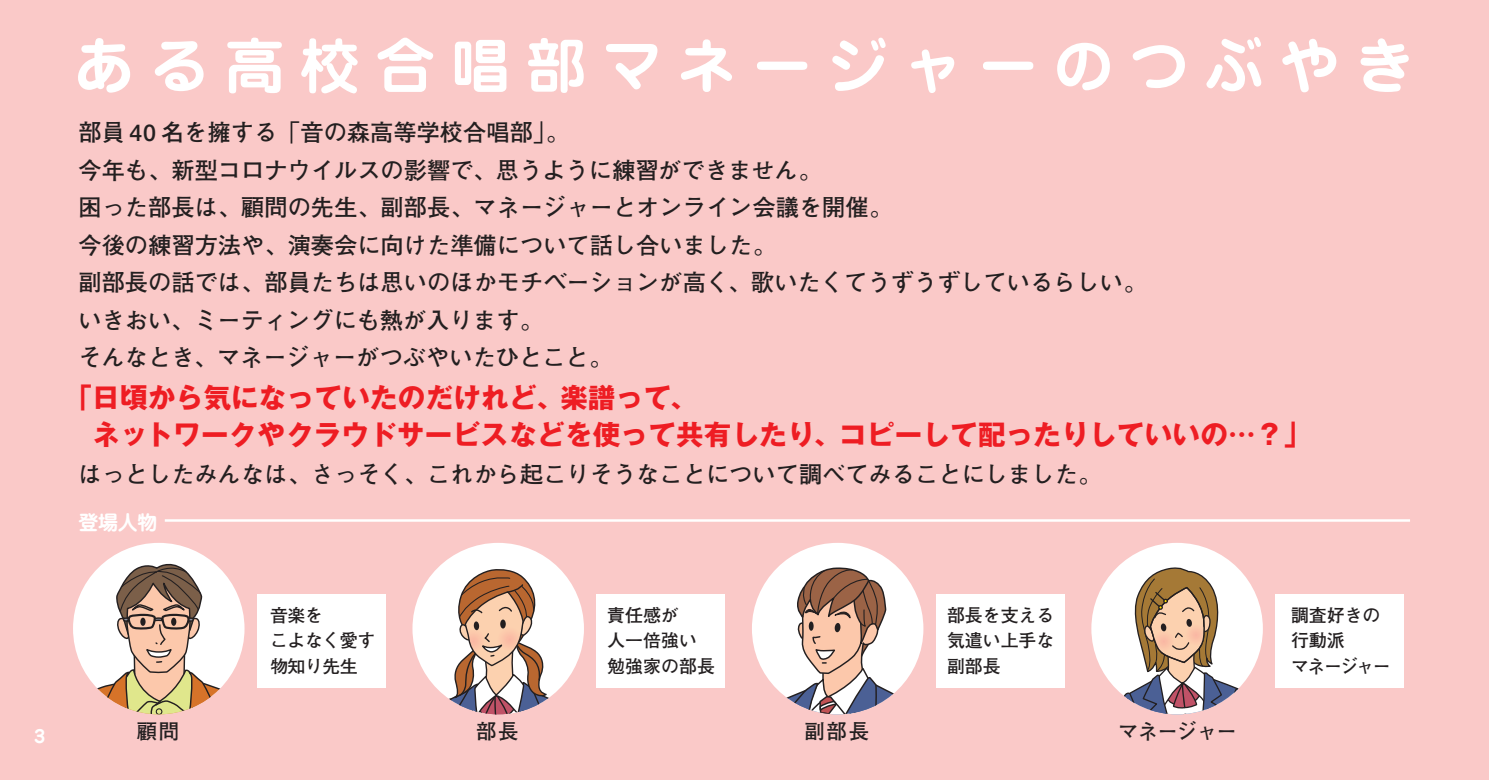
<style>
.page{position:relative;width:1489px;height:780px;background:#fff}
.page>*{position:absolute;margin:0;border:0;box-sizing:border-box;transform-origin:0 0}
.t1{font:700 60px "Jun 501 Pro";letter-spacing:.255em;color:#fff}
.t2{font:700 27.5px/37.5px "Gothic MB101 Pro";letter-spacing:.01em;color:#ee1d23}
.t3{font:700 23.25px/37.5px "Futo Go B101";color:#231f20}
.t4{font:700 20.5px "Futo Go B101";letter-spacing:-.04em;color:#231f20}
.t5{font:700 20px "Jun 501 Pro";color:#fff}
.t6{font:700 18px/25.5px "Futo Go B101";color:#231f20}
.t7{font:700 18px/25.5px "Futo Go B101";letter-spacing:-.025em;color:#231f20}
.t8{font:700 17.5px "Jun 501 Pro";color:#fff}
</style>
<div class="page">
<div style="left:0;top:0;width:1488px;height:780px;background:#fac9c8"></div>
<div style="left:257px;top:594px;width:128px;height:93px;background:#fff"></div>
<div style="left:596px;top:594px;width:129px;height:93px;background:#fff"></div>
<div style="left:935px;top:594px;width:129px;height:93px;background:#fff"></div>
<div style="left:1274px;top:594px;width:129px;height:93px;background:#fff"></div>
<div style="left:73px;top:543px;width:171px;height:171px;background:#fff;border-radius:50%"></div>
<svg style="left:73px;top:559px;width:171px;height:155px"></svg>
<div style="left:412px;top:543px;width:172px;height:171px;background:#fff;border-radius:50%"></div>
<svg style="left:412px;top:567px;width:172px;height:147px"></svg>
<div style="left:752px;top:543px;width:171px;height:171px;background:#fff;border-radius:50%"></div>
<svg style="left:752px;top:566px;width:171px;height:148px"></svg>
<div style="left:1091px;top:543px;width:171px;height:171px;background:#fff;border-radius:50%"></div>
<svg style="left:1117px;top:564px;width:130px;height:151px"></svg>
<hr style="left:165px;top:519px;width:1244px;height:2px;background:#fff">
<p class="t8" style="left:34px;top:722px;width:13px">3</p>
<h1 class="t1" style="left:74px;top:18px;width:1342px">ある高校合唱部マネージャーのつぶやき</h1>
<p class="t3" style="left:78px;top:114px;width:1069px">部員 40 名を擁する「音の森高等学校合唱部」。<br>今年も、新型コロナウイルスの影響で、思うように練習ができません。<br>困った部長は、顧問の先生、副部長、マネージャーとオンライン会議を開催。<br>今後の練習方法や、演奏会に向けた準備について話し合いました。<br>副部長の話では、部員たちは思いのほかモチベーションが高く、歌いたくてうずうずしているらしい。いきおい、ミーティングにも熱が入ります。<br>そんなとき、マネージャーがつぶやいたひとこと。</p>
<p class="t2" style="left:93px;top:375px;width:1219px;text-indent:-28px">「日頃から気になっていたのだけれど、楽譜って、<br>ネットワークやクラウドサービスなどを使って共有したり、コピーして配ったりしていいの…？」</p>
<p class="t3" style="left:78px;top:455px;width:1024px">はっとしたみんなは、さっそく、これから起こりそうなことについて調べてみることにしました。</p>
<p class="t5" style="left:78px;top:506px;width:81px">登場人物</p>
<p class="t7" style="left:270px;top:602px;width:107px">音楽を<br>こよなく愛す物知り先生</p>
<p class="t6" style="left:607px;top:602px;width:109px">責任感が<br>人一倍強い勉強家の部長</p>
<p class="t6" style="left:947px;top:602px;width:109px;text-align:justify">部長を支える気遣い上手な副部長</p>
<p class="t6" style="left:1290px;top:602px;width:101px">調査好きの行動派<br>マネージャー</p>
<p class="t4" style="left:137px;top:719px;width:44px">顧問</p>
<p class="t4" style="left:476px;top:719px;width:44px">部長</p>
<p class="t4" style="left:804px;top:719px;width:66px">副部長</p>
<p class="t4" style="left:1118px;top:719px;width:120px">マネージャー</p>
</div>
